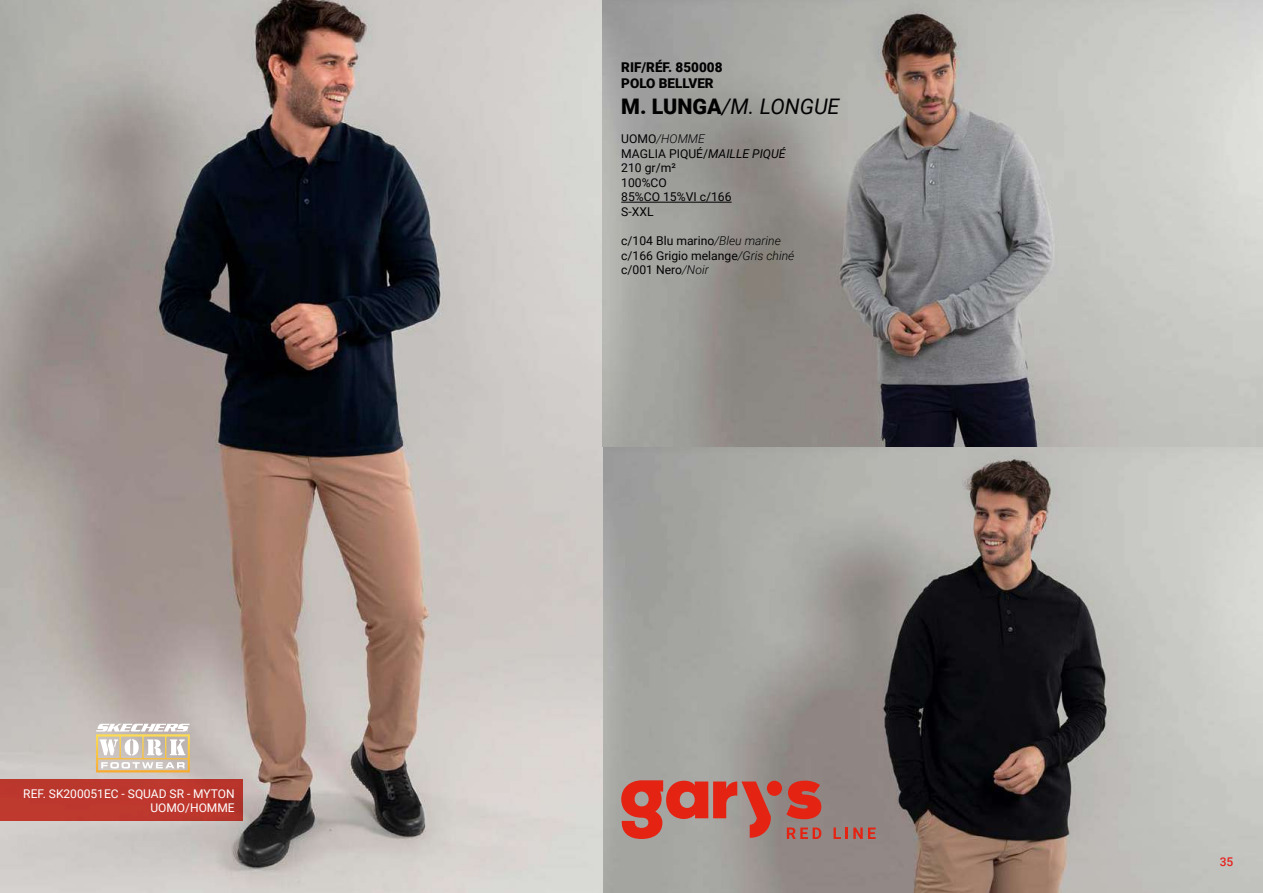
<style>
.page{position:relative;width:1263px;height:893px;background:#fff}
.page>*{position:absolute;margin:0;border:0;box-sizing:border-box;transform-origin:0 0}
.t1{font:italic 21.45px "Roboto";color:#020203}
.t2{font:900 13.5px/16.2px "Roboto";color:#020203}
.t3{font:12.15px/14.5px "Roboto";color:#020203}
.t4{font:12px/14.4px "Roboto";color:#fff;text-align:right}
.t5{font:500 12px "Roboto";color:#e52321}
.s1{font-weight:900;font-style:normal}
.s2{font-weight:300;font-style:italic}
.s3{font-style:italic}
</style>
<div class="page">
<img style="left:602px;top:446px;width:661px;height:447px">
<img style="left:0;top:0;width:602px;height:893px">
<img style="left:602px;top:0;width:661px;height:446px">
<hr style="left:621px;top:202px;width:110px;height:1px;background:#020203">
<svg style="left:787px;top:827px;width:34px;height:12px"></svg>
<svg style="left:833px;top:827px;width:43px;height:12px"></svg>
<svg style="left:786px;top:781px;width:35px;height:38px"></svg>
<svg style="left:621px;top:780px;width:150px;height:59px;background:#c36157"></svg>
<div style="left:767px;top:781px;width:15px;height:15px;background:#e42313;border-radius:50%"></div>
<div style="left:0;top:779px;width:243px;height:42px;background:#bd372e"></div>
<svg style="left:96px;top:724px;width:94px;height:48px"></svg>
<p class="t4" style="left:23px;top:786px;width:213px">REF. SK200051EC - SQUAD SR - MYTON<br>UOMO/HOMME</p>
<p class="t2" style="left:621px;top:58px;width:103px">RIF/RÉF. 850008<br>POLO BELLVER</p>
<h1 class="t1" style="left:621px;top:91px;width:220px"><span class="s1">M. LUNGA</span>/M. LONGUE</h1>
<p class="t3" style="left:621px;top:131px;width:166px">UOMO<span class="s2">/HOMME<br></span>MAGLIA PIQUÉ/<span class="s3">MAILLE PIQUÉ<br></span>210 gr/m²<br>100%CO<br>85%CO 15%VI c/166<br>S-XXL</p>
<p class="t3" style="left:621px;top:233px;width:175px">c/104 Blu marino<span class="s2">/Bleu marine </span>c/166 Grigio melange<span class="s2">/Gris chiné </span>c/001 Nero<span class="s2">/Noir</span></p>
<p class="t5" style="left:1220px;top:854px;width:15px">35</p>
</div>
